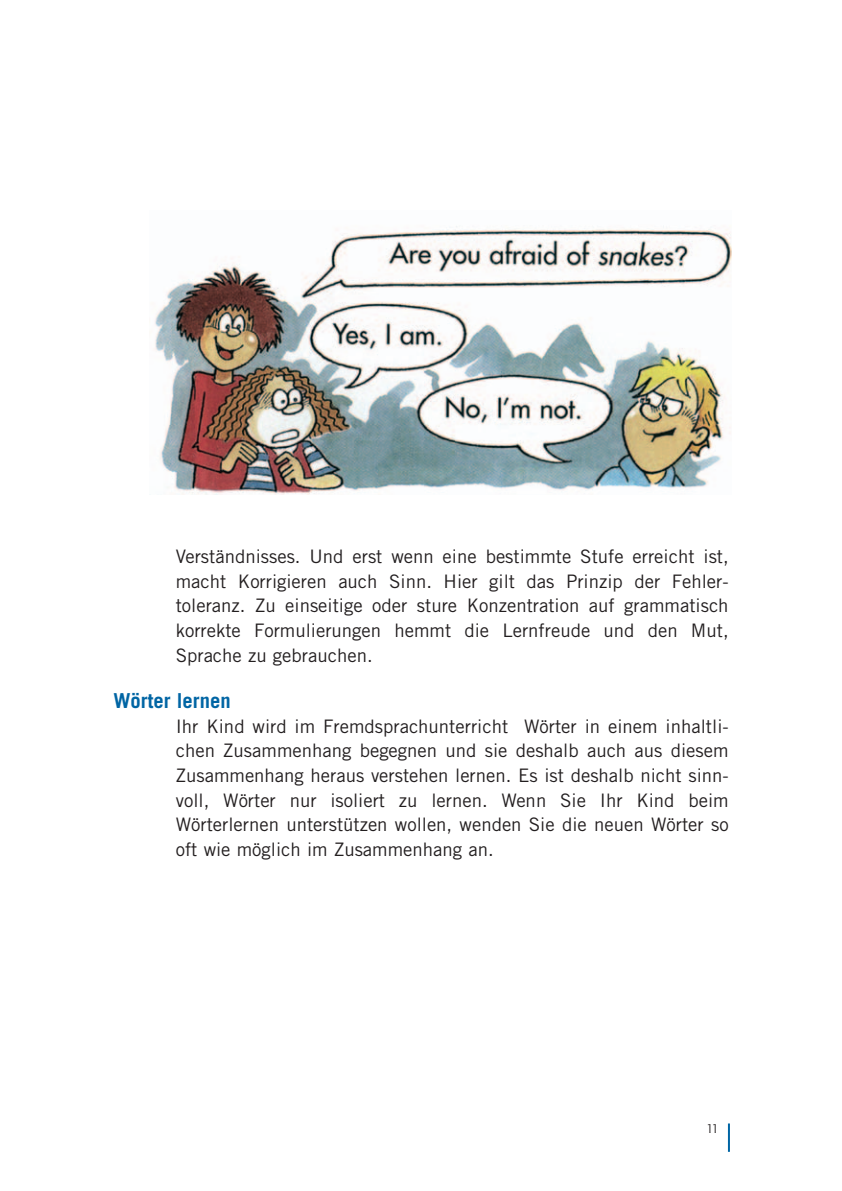
<style>
.page{position:relative;width:842px;height:1191px;background:#fff}
.page>*{position:absolute;margin:0;border:0;box-sizing:border-box;transform-origin:0 0}
.t1{font:700 20.6px "Trade Gothic";color:#0065a4}
.t2{font:18.6px/24.6px "Trade Gothic";color:#231f20;text-align:justify}
.t3{font:13px "Quay Sans";color:#231f20}
</style>
<div class="page">
<hr style="left:728px;top:1123px;width:2px;height:28px;background:#0065a4">
<img style="left:155px;top:226px;width:577px;height:269px">
<p class="t2" style="left:176px;top:546px;width:554px">Verständnisses. Und erst wenn eine bestimmte Stufe erreicht ist, macht Korrigieren auch Sinn. Hier gilt das Prinzip der Fehler&shy;toleranz. Zu einseitige oder sture Konzentration auf grammatisch korrekte Formulierungen hemmt die Lernfreude und den Mut, Sprache zu gebrauchen.</p>
<p class="t1" style="left:113px;top:693px;width:119px">Wörter lernen</p>
<p class="t2" style="left:176px;top:715px;width:554px">Ihr Kind wird im Fremdsprachunterricht Wörter in einem inhaltli&shy;chen Zusammenhang begegnen und sie deshalb auch aus diesem Zusammenhang heraus verstehen lernen. Es ist deshalb nicht sinn&shy;voll, Wörter nur isoliert zu lernen. Wenn Sie Ihr Kind beim Wörterlernen unterstützen wollen, wenden Sie die neuen Wörter so oft wie möglich im Zusammenhang an.</p>
<p class="t3" style="left:706px;top:1120px;width:14px">11</p>
</div>
